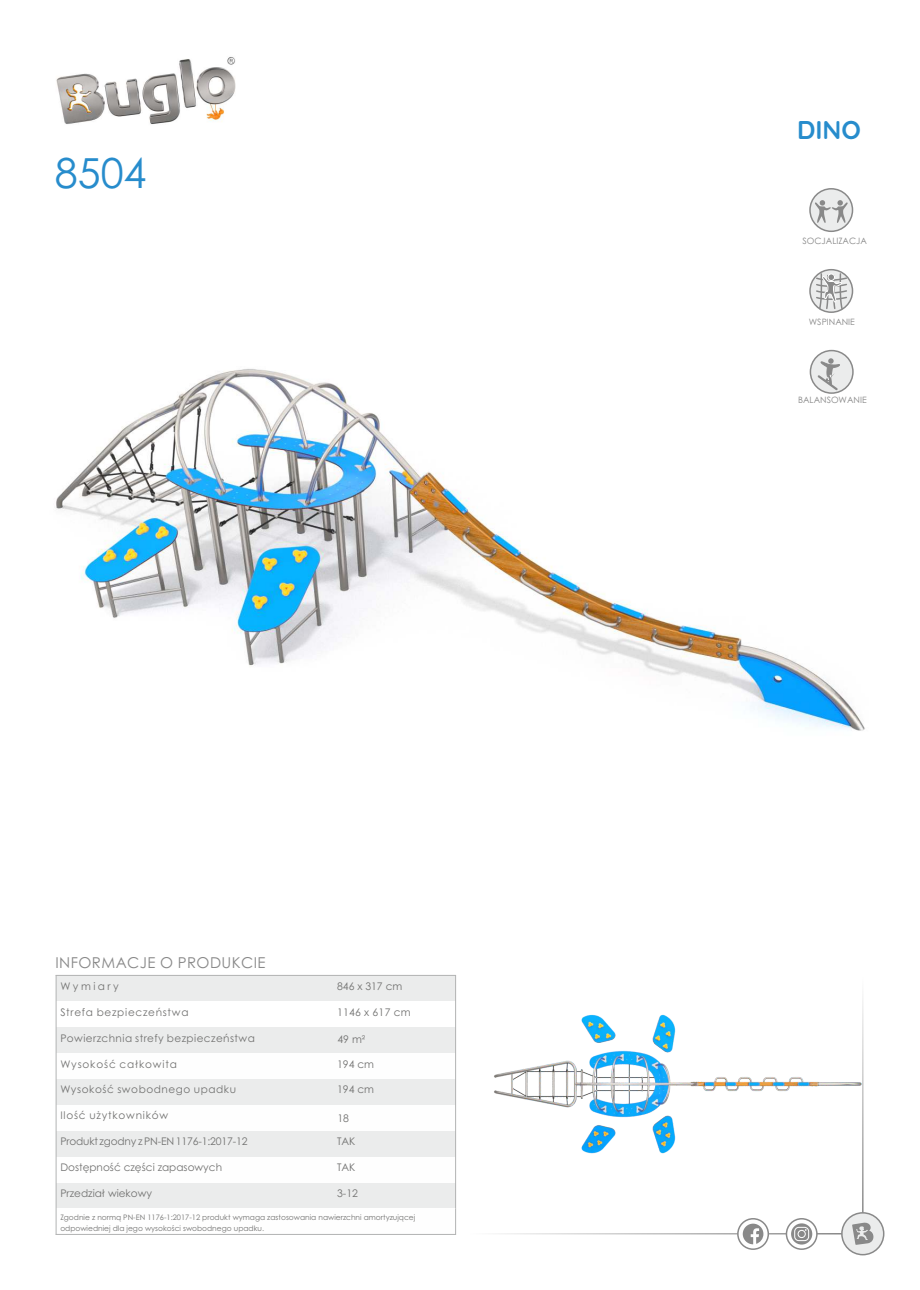
<style>
.page{position:relative;width:920px;height:1290px;background:#fff}
.page>*{position:absolute;margin:0;border:0;box-sizing:border-box;transform-origin:0 0}
.t1{font:41.4px "Century Gothic";color:#278ccc}
.t2{font:700 25.65px "Quicksand";color:#278ccc}
.t3{font:15px "Century Gothic";letter-spacing:.03em;color:#898989}
.t4{font:10.5px "Century Gothic";letter-spacing:.04em;color:#727271}
.t5{font:10.5px "Century Gothic";color:#727271}
.t6{font:10.5px "Century Gothic";letter-spacing:-.015em;color:#727271}
.t7{font:10.5px "Century Gothic";letter-spacing:.065em;color:#727271}
.t8{font:10.5px "Century Gothic";letter-spacing:.08em;color:#727271}
.t9{font:10.5px "Century Gothic";letter-spacing:.075em;color:#727271}
.t10{font:10.5px "Century Gothic";letter-spacing:.235em;color:#727271}
.t11{font:8.7px "Century Gothic";color:#898989}
.t12{font:7.5px/11.2px "Century Gothic";color:#727271}
</style>
<div class="page">
<img style="left:56px;top:269px;width:809px;height:462px">
<svg style="left:810px;top:350px;width:44px;height:44px"></svg>
<svg style="left:816px;top:358px;width:24px;height:34px"></svg>
<hr style="left:470px;top:1233px;width:372px;height:1px;background:#898989">
<div style="left:56px;top:975px;width:277px;height:26px;background:#ebecec"></div>
<div style="left:333px;top:975px;width:123px;height:26px;background:#ebecec"></div>
<div style="left:56px;top:1027px;width:277px;height:26px;background:#ebecec"></div>
<div style="left:333px;top:1027px;width:123px;height:26px;background:#ebecec"></div>
<div style="left:56px;top:1079px;width:277px;height:26px;background:#ebecec"></div>
<div style="left:333px;top:1079px;width:123px;height:26px;background:#ebecec"></div>
<div style="left:56px;top:1131px;width:277px;height:26px;background:#ebecec"></div>
<div style="left:333px;top:1131px;width:123px;height:26px;background:#ebecec"></div>
<div style="left:56px;top:1182px;width:277px;height:26px;background:#ebecec"></div>
<div style="left:333px;top:1182px;width:123px;height:26px;background:#ebecec"></div>
<hr style="left:56px;top:975px;width:1px;height:260px;background:#b2b3b3">
<svg style="left:455px;top:1208px;width:1px;height:26px"></svg>
<hr style="left:455px;top:975px;width:1px;height:233px;background:#b2b3b3">
<hr style="left:56px;top:1234px;width:400px;height:1px;background:#b2b3b3">
<hr style="left:56px;top:975px;width:400px;height:1px;background:#b2b3b3">
<img style="left:56px;top:57px;width:180px;height:67px">
<svg style="left:809px;top:188px;width:44px;height:44px"></svg>
<svg style="left:815px;top:200px;width:33px;height:23px"></svg>
<svg style="left:809px;top:269px;width:44px;height:44px"></svg>
<svg style="left:815px;top:272px;width:33px;height:38px"></svg>
<div style="left:828px;top:274px;width:7px;height:7px;background:#898989;border:1px solid #fff;border-radius:50%"></div>
<div style="left:841px;top:1212px;width:43px;height:43px;background:#ebecec;border:2px solid #898989;border-radius:50%"></div>
<svg style="left:852px;top:1229px;width:22px;height:16px"></svg>
<svg style="left:737px;top:1218px;width:32px;height:32px"></svg>
<svg style="left:743px;top:1229px;width:20px;height:15px"></svg>
<svg style="left:786px;top:1218px;width:32px;height:32px"></svg>
<svg style="left:791px;top:1223px;width:21px;height:21px"></svg>
<svg style="left:794px;top:1229px;width:15px;height:12px"></svg>
<img style="left:494px;top:998px;width:380px;height:231px">
<h1 class="t1" style="left:55px;top:157px;width:93px">8504</h1>
<h3 class="t3" style="left:56px;top:957px;width:212px">INFORMACJE O PRODUKCIE</h3>
<h3 class="t10" style="left:60px;top:982px;width:60px">Wymiary</h3>
<h3 class="t4" style="left:337px;top:982px;width:67px">846 x 317 cm</h3>
<h3 class="t7" style="left:60px;top:1008px;width:130px">Strefa bezpieczeństwa</h3>
<h3 class="t4" style="left:337px;top:1008px;width:75px">1146 x 617 cm</h3>
<h3 class="t4" style="left:60px;top:1034px;width:196px">Powierzchnia strefy bezpieczeństwa</h3>
<h3 class="t8" style="left:60px;top:1060px;width:118px">Wysokość całkowita</h3>
<h3 class="t4" style="left:337px;top:1060px;width:39px">194 cm</h3>
<h3 class="t4" style="left:60px;top:1085px;width:177px">Wysokość swobodnego upadku</h3>
<h3 class="t4" style="left:337px;top:1085px;width:39px">194 cm</h3>
<h3 class="t9" style="left:60px;top:1111px;width:109px">Ilość użytkowników</h3>
<h3 class="t6" style="left:60px;top:1137px;width:189px">Produkt zgodny z PN-EN 1176-1:2017-12</h3>
<h3 class="t4" style="left:337px;top:1137px;width:20px">TAK</h3>
<h3 class="t5" style="left:60px;top:1163px;width:163px">Dostępność części zapasowych</h3>
<h3 class="t4" style="left:337px;top:1163px;width:20px">TAK</h3>
<h3 class="t5" style="left:60px;top:1189px;width:93px">Przedział wiekowy</h3>
<h3 class="t4" style="left:337px;top:1189px;width:22px">3-12</h3>
<p class="t12" style="left:60px;top:1212px;width:356px">Zgodnie z normą PN-EN 1176-1:2017-12 produkt wymaga zastosowania nawierzchni amortyzującej odpowiedniej dla jego wysokości swobodnego upadku.</p>
<h3 class="t4" style="left:337px;top:1035px;width:29px">49 m²</h3>
<h3 class="t4" style="left:337px;top:1114px;width:13px">18</h3>
<h2 class="t2" style="left:797px;top:113px;width:65px">DINO</h2>
<p class="t11" style="left:802px;top:238px;width:66px">SOCJALIZACJA</p>
<p class="t11" style="left:809px;top:318px;width:48px">WSPINANIE</p>
<p class="t11" style="left:798px;top:397px;width:70px">BALANSOWANIE</p>
</div>
